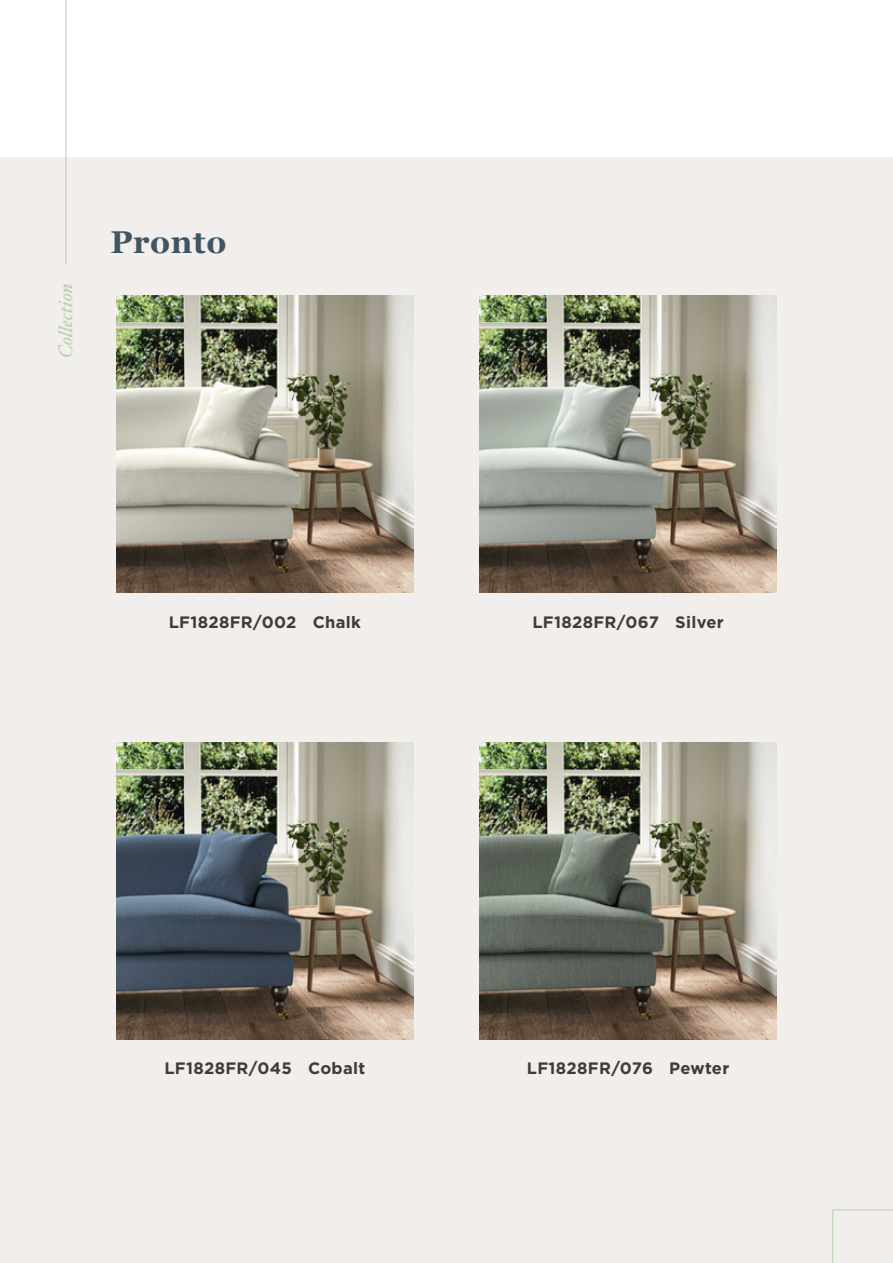
<style>
.page{position:relative;width:893px;height:1263px;background:#fff}
.page>*{position:absolute;margin:0;border:0;box-sizing:border-box;transform-origin:0 0}
.t1{font:700 31.5px "Georgia";letter-spacing:.02em;color:#3f5563}
.t2{font:italic 19.5px "Hoefler Text";color:#b6d1aa}
.t3{font:700 16.5px "Gotham";letter-spacing:.02em;color:#3c3c3b}
</style>
<div class="page">
<div style="left:0;top:157px;width:893px;height:1106px;background:#f2eeec"></div>
<hr style="left:66px;top:0;width:1px;height:264px;background:#b6d1aa">
<svg style="left:832px;top:1209px;width:61px;height:54px"></svg>
<img style="left:116px;top:296px;width:297px;height:297px">
<img style="left:480px;top:296px;width:297px;height:297px">
<img style="left:480px;top:742px;width:297px;height:297px">
<img style="left:116px;top:742px;width:297px;height:297px">
<p class="t2" style="left:58px;top:358px;width:76px;rotate:-90deg">Collection</p>
<h1 class="t1" style="left:111px;top:225px;width:117px">Pronto</h1>
<p class="t3" style="left:169px;top:611px;width:194px">LF1828FR/002 Chalk</p>
<p class="t3" style="left:532px;top:611px;width:193px">LF1828FR/067 Silver</p>
<p class="t3" style="left:164px;top:1057px;width:202px">LF1828FR/045 Cobalt</p>
<p class="t3" style="left:527px;top:1057px;width:204px">LF1828FR/076 Pewter</p>
</div>
